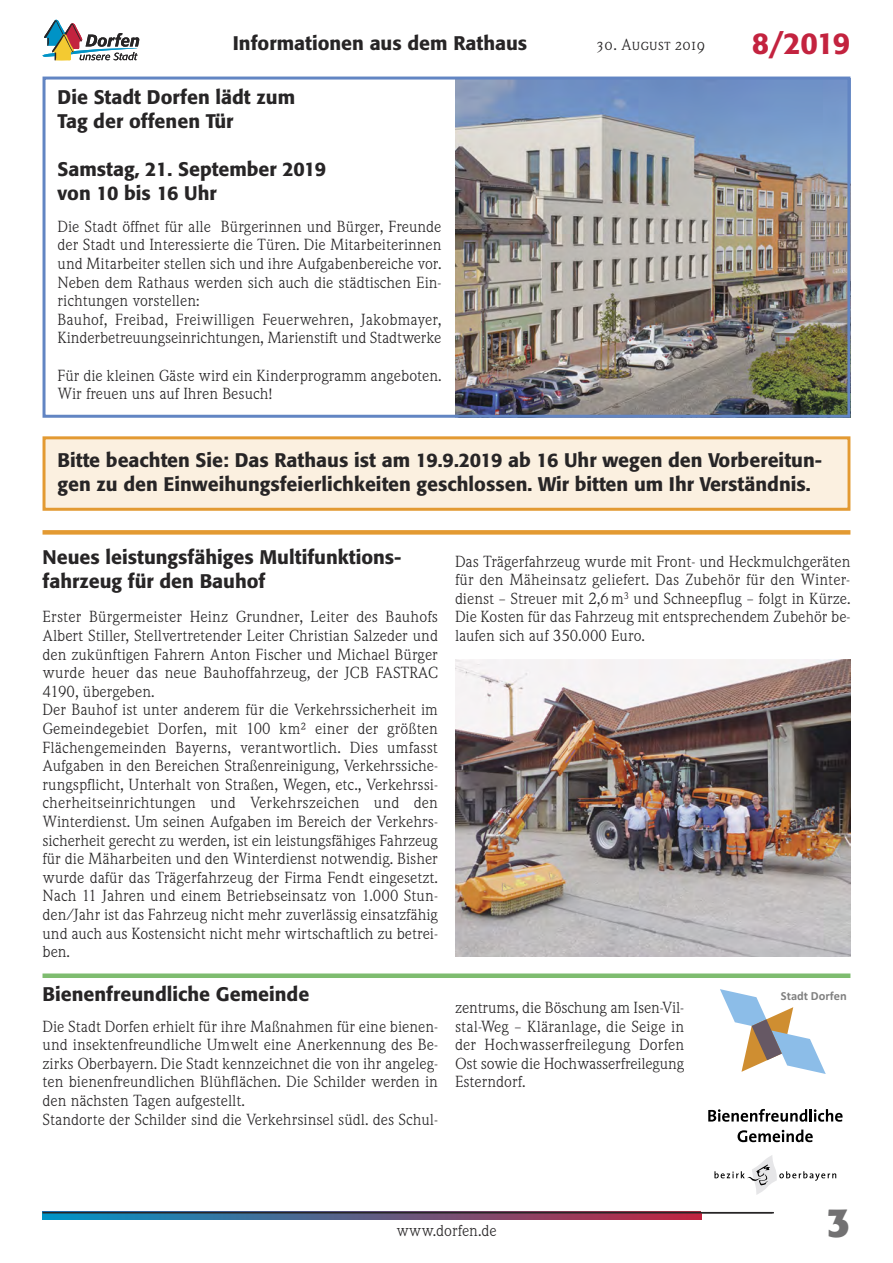
<style>
.page{position:relative;width:893px;height:1263px;background:#fff}
.page>*{position:absolute;margin:0;border:0;box-sizing:border-box;transform-origin:0 0}
.t1{font:700 40.5px "Formata";color:#727172}
.t2{font:500 30px "Formata";color:#c3233f}
.t3{font:500 19.5px/24px "Formata";color:#272526}
.t4{font:15px/18.6px "Weidemann SB";color:#272526}
.t5{font:15px "Weidemann SB Caps";color:#272526}
.t6{font:700 12.45px "Calibri";color:#808080}
</style>
<div class="page">
<div style="left:46px;top:439px;width:801px;height:69px;background:#fbf0e0"></div>
<div style="left:43px;top:436px;width:807px;height:75px;border:3px solid #e39a32"></div>
<hr style="left:43px;top:1212px;width:731px;height:1px;background:#272526">
<svg style="left:43px;top:1213px;width:658px;height:6px;background:#5b577c"></svg>
<svg style="left:43px;top:20px;width:96px;height:40px"></svg>
<div style="left:43px;top:973px;width:807px;height:5px;background:#7ebc6f"></div>
<img style="left:455px;top:81px;width:391px;height:333px">
<div style="left:43px;top:530px;width:807px;height:5px;background:#e39a32"></div>
<img style="left:455px;top:660px;width:395px;height:296px">
<svg style="left:708px;top:1109px;width:135px;height:13px"></svg>
<svg style="left:737px;top:1129px;width:76px;height:13px"></svg>
<svg style="left:714px;top:1155px;width:122px;height:40px"></svg>
<svg style="left:720px;top:989px;width:106px;height:85px"></svg>
<div style="left:43px;top:77px;width:807px;height:341px;border:3px solid #6285c3"></div>
<h3 class="t3" style="left:233px;top:33px;width:296px">Informationen aus dem Rathaus</h3>
<h3 class="t3" style="left:58px;top:87px;width:239px">Die Stadt Dorfen lädt zum<br>Tag der offenen Tür</h3>
<h3 class="t3" style="left:58px;top:159px;width:270px">Samstag, 21. September 2019 von 10 bis 16 Uhr</h3>
<p class="t4" style="left:58px;top:217px;width:385px">Die Stadt öffnet für alle Bürgerinnen und Bürger, Freunde der Stadt und Interessierte die Türen. Die Mitarbeiterinnen und Mitarbeiter stellen sich und ihre Aufgabenbereiche vor.<br>Neben dem Rathaus werden sich auch die städtischen Ein&shy;richtungen vorstellen:<br>Bauhof, Freibad, Freiwilligen Feuerwehren, Jakobmayer, Kinderbetreuungseinrichtungen, Marienstift und Stadtwerke</p>
<p class="t4" style="left:58px;top:366px;width:385px">Für die kleinen Gäste wird ein Kinderprogramm angeboten.<br>Wir freuen uns auf Ihren Besuch!</p>
<p class="t5" style="left:597px;top:36px;width:110px">30. August 2019</p>
<h2 class="t2" style="left:752px;top:30px;width:100px">8/2019</h2>
<h3 class="t3" style="left:58px;top:450px;width:766px">Bitte beachten Sie: Das Rathaus ist am 19.9.2019 ab 16 Uhr wegen den Vorbereitun&shy;gen zu den Einweihungsfeierlichkeiten geschlossen. Wir bitten um Ihr Verständnis.</h3>
<h3 class="t3" style="left:43px;top:546px;width:361px">Neues leistungsfähiges Multifunktions&shy;fahrzeug für den Bauhof</h3>
<p class="t4" style="left:43px;top:608px;width:397px">Erster Bürgermeister Heinz Grundner, Leiter des Bauhofs Albert Stiller, Stellvertretender Leiter Christian Salzeder und den zukünftigen Fahrern Anton Fischer und Michael Bürger wurde heuer das neue Bauhoffahrzeug, der JCB FASTRAC 4190, übergeben.<br>Der Bauhof ist unter anderem für die Verkehrssicherheit im Gemeindegebiet Dorfen, mit 100 km² einer der größten Flächengemeinden Bayerns, verantwortlich. Dies umfasst Aufgaben in den Bereichen Straßenreinigung, Verkehrssiche&shy;rungspflicht, Unterhalt von Straßen, Wegen, etc., Verkehrssi&shy;cherheitseinrichtungen und Verkehrszeichen und den Winterdienst. Um seinen Aufgaben im Bereich der Verkehrs&shy;sicherheit gerecht zu werden, ist ein leistungsfähiges Fahrzeug für die Mäharbeiten und den Winterdienst notwendig. Bisher wurde dafür das Trägerfahrzeug der Firma Fendt eingesetzt.<br>Nach 11 Jahren und einem Betriebseinsatz von 1.000 Stun&shy;den/Jahr ist das Fahrzeug nicht mehr zuverlässig einsatzfähig und auch aus Kostensicht nicht mehr wirtschaftlich zu betrei&shy;ben.</p>
<h3 class="t3" style="left:43px;top:984px;width:268px">Bienenfreundliche Gemeinde</h3>
<p class="t4" style="left:43px;top:1017px;width:397px">Die Stadt Dorfen erhielt für ihre Maßnahmen für eine bienen&shy;und insektenfreundliche Umwelt eine Anerkennung des Be&shy;zirks Oberbayern. Die Stadt kennzeichnet die von ihr angeleg&shy;ten bienenfreundlichen Blühflächen. Die Schilder werden in den nächsten Tagen aufgestellt.<br>Standorte der Schilder sind die Verkehrsinsel südl. des Schul-</p>
<p class="t4" style="left:455px;top:552px;width:397px;text-align:justify">Das Trägerfahrzeug wurde mit Front- und Heckmulchgeräten für den Mäheinsatz geliefert. Das Zubehör für den Winter&shy;dienst – Streuer mit 2,6 m<sup>3</sup> und Schneepflug – folgt in Kürze.<br>Die Kosten für das Fahrzeug mit entsprechendem Zubehör be&shy;laufen sich auf 350.000 Euro.</p>
<p class="t4" style="left:455px;top:998px;width:231px;text-align:justify">zentrums, die Böschung am Isen-Vil&shy;stal-Weg – Kläranlage, die Seige in der Hochwasserfreilegung Dorfen Ost sowie die Hochwasserfreilegung Esterndorf.</p>
<p class="t6" style="left:781px;top:987px;width:67px">Stadt Dorfen</p>
<p class="t4" style="left:396px;top:1222px;width:102px">www.dorfen.de</p>
<h1 class="t1" style="left:827px;top:1205px;width:25px">3</h1>
</div>
